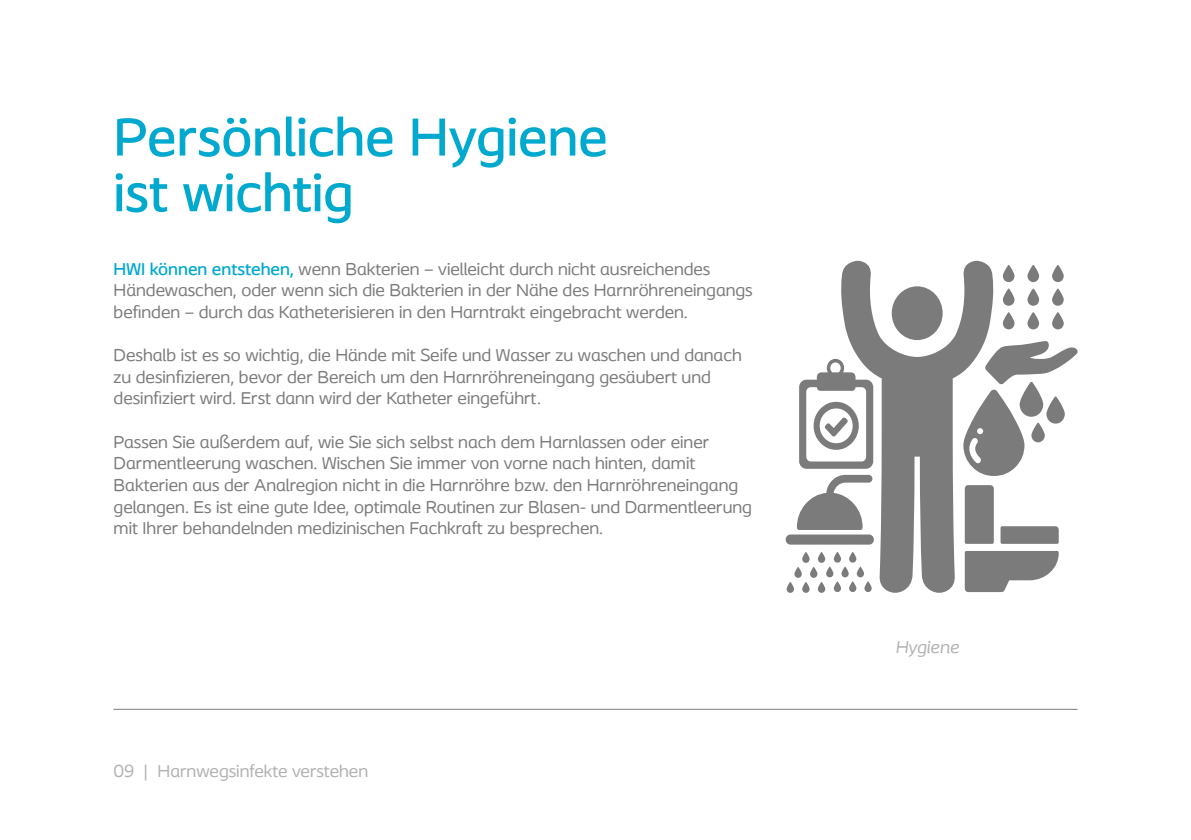
<style>
.page{position:relative;width:1191px;height:840px;background:#fff}
.page>*{position:absolute;margin:0;border:0;box-sizing:border-box;transform-origin:0 0}
.t1{font:500 56px/55.6px "Coloplast";color:#00a9cd}
.t2{font:18px/21.6px "Coloplast";color:#7c7b7b}
.t3{font:18px "Coloplast";color:#b2b1b1}
.t4{font:italic 18px "Coloplast";color:#b2b1b1}
.s1{font-weight:500;color:#00a9cd}
</style>
<div class="page">
<svg style="left:840px;top:260px;width:154px;height:333px;fill:#7c7b7b"></svg>
<div style="left:891px;top:286px;width:51px;height:54px;background:#7c7b7b;border-radius:50%"></div>
<div style="left:964px;top:485px;width:29px;height:58px;background:#7c7b7b"></div>
<svg style="left:1000px;top:526px;width:58px;height:17px"></svg>
<svg style="left:964px;top:550px;width:94px;height:41px"></svg>
<svg style="left:785px;top:474px;width:89px;height:70px"></svg>
<svg style="left:786px;top:551px;width:85px;height:41px"></svg>
<svg style="left:1002px;top:265px;width:12px;height:17px"></svg>
<svg style="left:1027px;top:265px;width:12px;height:17px"></svg>
<svg style="left:1052px;top:265px;width:11px;height:17px"></svg>
<svg style="left:1002px;top:288px;width:12px;height:17px"></svg>
<svg style="left:1027px;top:288px;width:12px;height:17px"></svg>
<svg style="left:1052px;top:288px;width:11px;height:17px"></svg>
<svg style="left:1002px;top:312px;width:12px;height:17px"></svg>
<svg style="left:1027px;top:312px;width:12px;height:17px"></svg>
<svg style="left:1052px;top:312px;width:11px;height:17px"></svg>
<svg style="left:963px;top:341px;width:115px;height:134px"></svg>
<svg style="left:799px;top:358px;width:74px;height:110px"></svg>
<hr style="left:113px;top:708px;width:964px;height:1px;background:#7c7b7b">
<h1 class="t1" style="left:113px;top:109px;width:496px">Persönliche Hygiene ist wichtig</h1>
<p class="t2" style="left:114px;top:257px;width:640px"><span class="s1">HWI können entstehen,</span> wenn Bakterien – vielleicht durch nicht ausreichendes<br>Händewaschen, oder wenn sich die Bakterien in der Nähe des Harnröhreneingangs befinden – durch das Katheterisieren in den Harntrakt eingebracht werden.</p>
<p class="t2" style="left:114px;top:344px;width:629px">Deshalb ist es so wichtig, die Hände mit Seife und Wasser zu waschen und danach zu desinfizieren, bevor der Bereich um den Harnröhreneingang gesäubert und desinfiziert wird. Erst dann wird der Katheter eingeführt.</p>
<p class="t2" style="left:114px;top:430px;width:640px">Passen Sie außerdem auf, wie Sie sich selbst nach dem Harnlassen oder einer Darmentleerung waschen. Wischen Sie immer von vorne nach hinten, damit Bakterien aus der Analregion nicht in die Harnröhre bzw. den Harnröhreneingang gelangen. Es ist eine gute Idee, optimale Routinen zur Blasen- und Darmentleerung mit Ihrer behandelnden medizinischen Fachkraft zu besprechen.</p>
<p class="t3" style="left:113px;top:759px;width:256px">09 | Harnwegsinfekte verstehen</p>
<p class="t4" style="left:895px;top:635px;width:65px">Hygiene</p>
</div>
